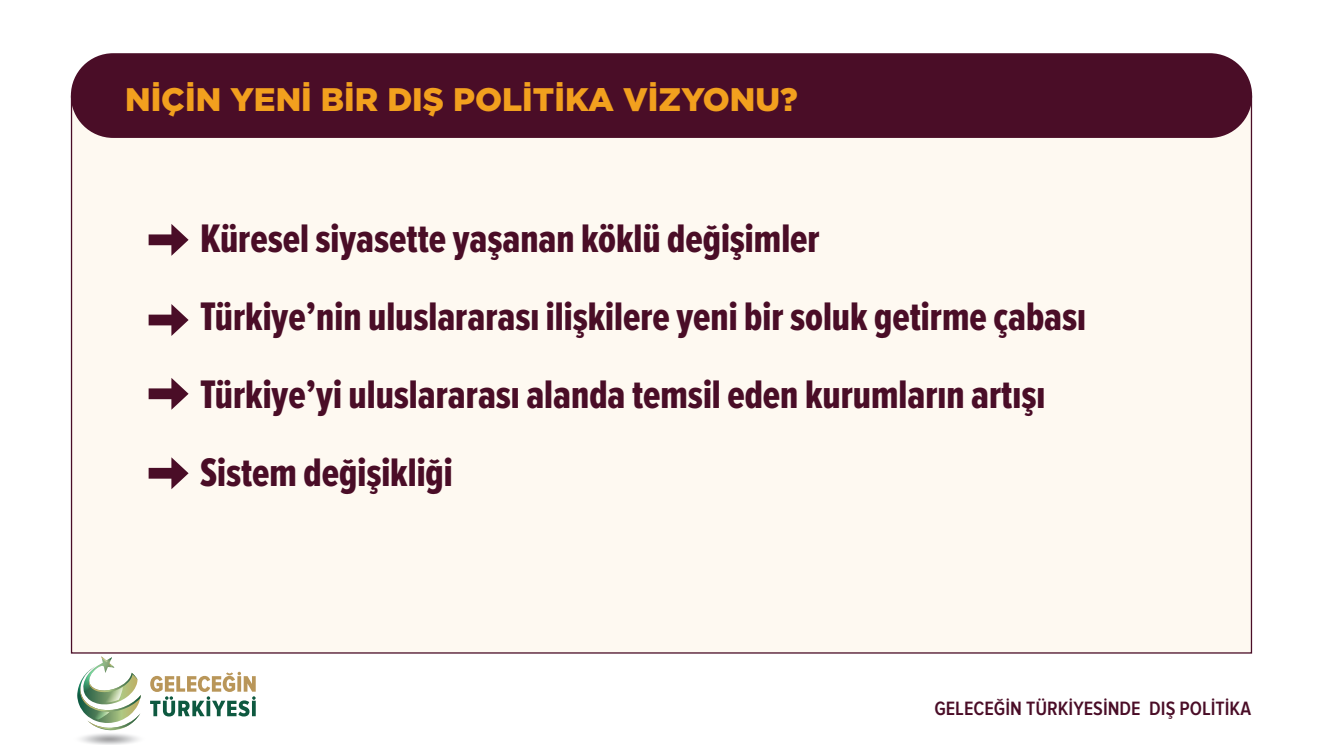
<style>
.page{position:relative;width:1323px;height:745px;background:#fff}
.page>*{position:absolute;margin:0;border:0;box-sizing:border-box;transform-origin:0 0}
.t1{font:41.25px/78px "Proxima Nova Ex Cn Extrabld";color:#4a0d27}
.t2{font:900 32.62px "Gotham";color:#f2a01e}
.t3{font:600 20px "Proxima Nova Cond";color:#4a0d27}
</style>
<div class="page">
<svg style="left:77px;top:656px;width:179px;height:88px"></svg>
<div style="left:71px;top:95px;width:1181px;height:558px;background:#fef9f1;border:1px solid #4a0d27"></div>
<div style="left:71px;top:53px;width:1181px;height:85px;background:#4a0d27;border-radius:42px"></div>
<div style="left:149px;top:234px;width:29px;height:11px;background:#4a0d27"></div>
<svg style="left:171px;top:224px;width:18px;height:32px"></svg>
<div style="left:149px;top:314px;width:29px;height:11px;background:#4a0d27"></div>
<svg style="left:171px;top:304px;width:18px;height:32px"></svg>
<div style="left:149px;top:388px;width:29px;height:11px;background:#4a0d27"></div>
<svg style="left:171px;top:378px;width:18px;height:31px"></svg>
<div style="left:149px;top:467px;width:29px;height:11px;background:#4a0d27"></div>
<svg style="left:171px;top:457px;width:18px;height:32px"></svg>
<p class="t2" style="left:125px;top:77px;width:674px">NİÇİN YENİ BİR DIŞ POLİTİKA VİZYONU?</p>
<p class="t1" style="left:200px;top:200px;width:887px">Küresel siyasette yaşanan köklü değişimler<br>Türkiye’nin uluslararası ilişkilere yeni bir soluk getirme çabası Türkiye’yi uluslararası alanda temsil eden kurumların artışı Sistem değişikliği</p>
<p class="t3" style="left:934px;top:696px;width:318px">GELECEĞİN TÜRKİYESİNDE DIŞ POLİTİKA</p>
</div>
